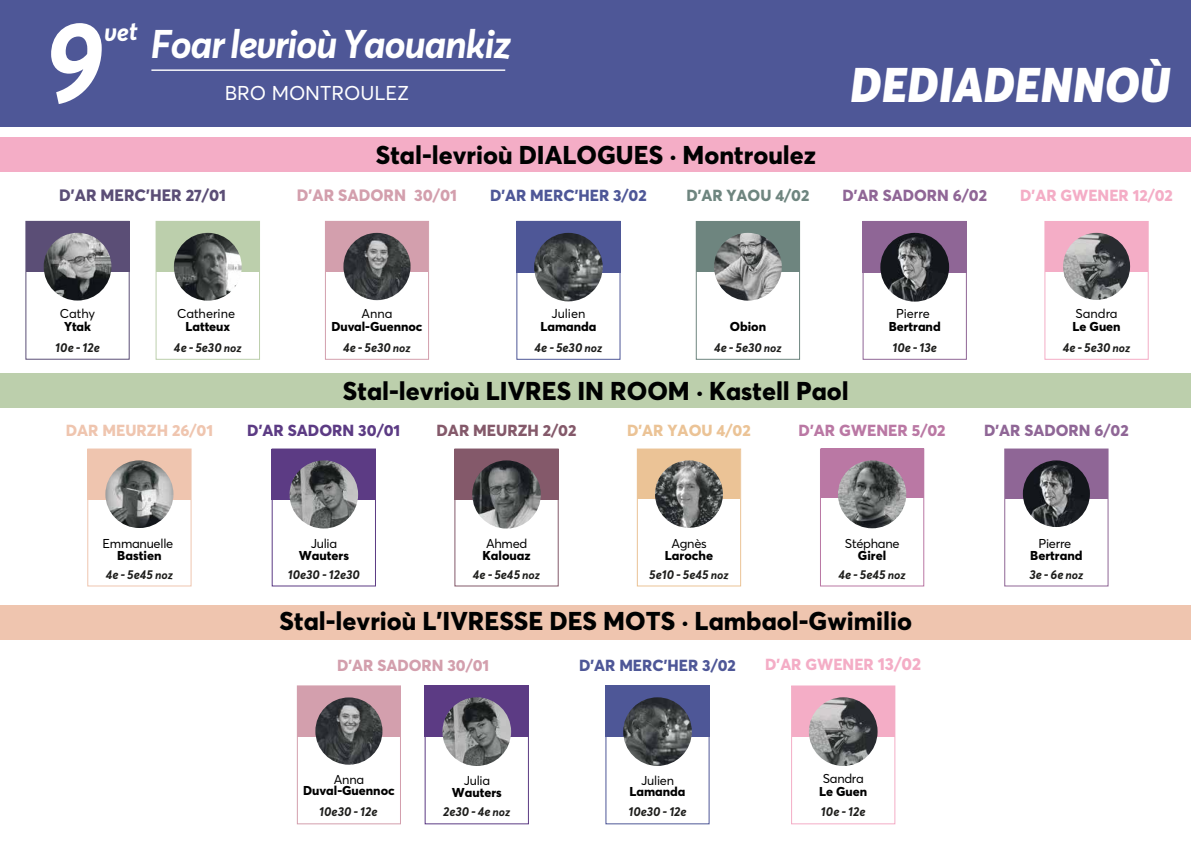
<style>
.page{position:relative;width:1191px;height:842px;background:#fff}
.page>*{position:absolute;margin:0;border:0;box-sizing:border-box;transform-origin:0 0}
.t1{font:italic 900 48px "Averta Std";color:#fff}
.t2{font:italic 700 39.6px "Averta Std";letter-spacing:-.035em;color:#fff}
.t3{font:800 25.5px "Averta Std";color:#000101}
.t4{font:19.8px "Averta Std";color:#fff}
.t5{font:800 16.3px "Averta Std";color:#5b4e76}
.t6{font:800 16.3px "Averta Std";color:#d39fad}
.t7{font:800 15.8px "Averta Std";color:#4e5797}
.t8{font:800 15.8px "Averta Std";color:#f4adc6}
.t9{font:800 15.8px "Averta Std";color:#8f6696}
.t10{font:800 15.8px "Averta Std";color:#5c3b84}
.t11{font:800 15.8px "Averta Std";color:#d39fad}
.t12{font:800 15.8px "Averta Std";color:#efc5af}
.t13{font:800 15.8px "Averta Std";color:#ba78a4}
.t14{font:800 15.8px "Averta Std";color:#84596a}
.t15{font:800 15.8px "Averta Std";color:#6e857f}
.t16{font:800 15.8px "Averta Std";color:#ebc396}
.t17{font:800 12.7px/21.4px "Averta Std";color:#000101;text-align:center}
.t18{font:12.7px "Averta Std";letter-spacing:-.02em;color:#000101}
.t19{font:italic 700 12.7px/21.7px "Averta Std";color:#1d1d1b;text-align:center}
.t20{font:12.7px "Averta Std";color:#000101}
.t21{font:italic 700 12.6px "Averta Std";color:#1d1d1b}
.s1{font-weight:700;font-style:italic;color:#1d1d1b}
.s2{font-weight:700;font-style:italic;font-size:11.5px;color:#1d1d1b}
.s3{font-weight:800;font-style:normal;color:#000101}
.s4{font-size:11.5px}
.s5{font-size:17.1px}
</style>
<div class="page">
<div style="left:0;top:0;width:1191px;height:126px;background:#4e5797"></div>
<div style="left:26px;top:221px;width:103px;height:51px;background:#5b4e76"></div>
<img style="left:44px;top:233px;width:67px;height:68px;border-radius:34px">
<div style="left:25px;top:221px;width:105px;height:139px;border:1px solid #5b4e76"></div>
<div style="left:156px;top:221px;width:103px;height:51px;background:#bccfac"></div>
<img style="left:174px;top:233px;width:68px;height:68px;border-radius:34px">
<div style="left:156px;top:221px;width:104px;height:139px;border:1px solid #bccfac"></div>
<div style="left:326px;top:221px;width:102px;height:51px;background:#d39fad"></div>
<img style="left:343px;top:233px;width:67px;height:67px;border-radius:34px">
<div style="left:325px;top:221px;width:104px;height:139px;border:1px solid #d39fad"></div>
<div style="left:696px;top:221px;width:103px;height:51px;background:#6e857f"></div>
<img style="left:714px;top:233px;width:68px;height:68px;border-radius:34px">
<div style="left:696px;top:221px;width:104px;height:139px;border:1px solid #6e857f"></div>
<div style="left:862px;top:221px;width:105px;height:52px;background:#8f6696"></div>
<img style="left:880px;top:233px;width:69px;height:69px;border-radius:34px">
<div style="left:862px;top:221px;width:105px;height:139px;border:1px solid #8f6696"></div>
<div style="left:1045px;top:221px;width:102px;height:50px;background:#f4adc6"></div>
<img style="left:1063px;top:233px;width:67px;height:67px;border-radius:33px">
<div style="left:1044px;top:221px;width:104px;height:139px;border:1px solid #f4adc6"></div>
<div style="left:0;top:374px;width:1191px;height:34px;background:#bccfac"></div>
<div style="left:0;top:605px;width:1191px;height:35px;background:#efc5af"></div>
<div style="left:88px;top:449px;width:103px;height:50px;background:#efc5af"></div>
<img style="left:105px;top:460px;width:68px;height:68px;border-radius:34px">
<div style="left:87px;top:448px;width:105px;height:138px;border:1px solid #efc5af"></div>
<div style="left:271px;top:449px;width:105px;height:51px;background:#5c3b84"></div>
<img style="left:289px;top:460px;width:69px;height:68px;border-radius:34px">
<div style="left:272px;top:448px;width:104px;height:138px;border:1px solid #5c3b84"></div>
<div style="left:454px;top:449px;width:105px;height:51px;background:#84596a"></div>
<img style="left:472px;top:460px;width:69px;height:69px;border-radius:34px">
<div style="left:454px;top:448px;width:104px;height:138px;border:1px solid #84596a"></div>
<div style="left:637px;top:449px;width:103px;height:50px;background:#ebc396"></div>
<img style="left:655px;top:460px;width:68px;height:68px;border-radius:34px">
<div style="left:637px;top:448px;width:104px;height:138px;border:1px solid #ebc396"></div>
<div style="left:820px;top:448px;width:103px;height:50px;background:#ba78a4"></div>
<img style="left:838px;top:460px;width:68px;height:68px;border-radius:34px">
<div style="left:820px;top:448px;width:104px;height:138px;border:1px solid #ba78a4"></div>
<div style="left:1005px;top:449px;width:102px;height:50px;background:#8f6696"></div>
<img style="left:1022px;top:460px;width:68px;height:67px;border-radius:33px">
<div style="left:1004px;top:448px;width:104px;height:138px;border:1px solid #8f6696"></div>
<div style="left:424px;top:686px;width:105px;height:51px;background:#5c3b84"></div>
<img style="left:442px;top:697px;width:69px;height:69px;border-radius:34px">
<div style="left:424px;top:685px;width:105px;height:139px;border:1px solid #5c3b84"></div>
<div style="left:298px;top:686px;width:102px;height:50px;background:#d39fad"></div>
<img style="left:315px;top:697px;width:67px;height:68px;border-radius:34px">
<div style="left:297px;top:685px;width:104px;height:139px;border:1px solid #d39fad"></div>
<div style="left:605px;top:686px;width:104px;height:51px;background:#4e5797"></div>
<img style="left:623px;top:697px;width:69px;height:69px;border-radius:34px">
<div style="left:605px;top:685px;width:104px;height:139px;border:1px solid #4e5797"></div>
<div style="left:792px;top:686px;width:102px;height:50px;background:#f4adc6"></div>
<img style="left:809px;top:697px;width:68px;height:69px;border-radius:34px">
<div style="left:791px;top:685px;width:104px;height:139px;border:1px solid #f4adc6"></div>
<div style="left:0;top:138px;width:1191px;height:34px;background:#f4adc6"></div>
<hr style="left:151px;top:69px;width:354px;height:2px;background:#fff">
<div style="left:516px;top:221px;width:104px;height:51px;background:#4e5797"></div>
<img style="left:534px;top:233px;width:69px;height:68px;border-radius:34px">
<div style="left:516px;top:221px;width:104px;height:139px;border:1px solid #4e5797"></div>
<h2 class="t2" style="left:150px;top:16px;width:363px">Foar levrioù Yaouankiz</h2>
<h3 class="t4" style="left:225px;top:80px;width:186px">BRO MONTROULEZ</h3>
<h3 class="t3" style="left:376px;top:137px;width:442px">Stal-levrioù DIALOGUES · Montroulez</h3>
<h1 class="t1" style="left:850px;top:50px;width:321px">DEDIADENNOÙ</h1>
<p class="t5" style="left:59px;top:183px;width:168px">D’AR MERC’HER 27/01</p>
<p class="t18" style="left:60px;top:305px;width:37px">Cathy</p>
<p class="t17" style="left:64px;top:315px;width:28px">Ytak</p>
<p class="t19" style="left:55px;top:337px;width:46px">10e -12e</p>
<p class="t20" style="left:177px;top:305px;width:59px">Catherine</p>
<p class="t17" style="left:174px;top:315px;width:69px">Latteux<br><span class="s1">4e - 5e30</span> <span class="s2">noz</span></p>
<p class="t6" style="left:297px;top:183px;width:161px">D’AR SADORN 30/01</p>
<p class="t7" style="left:490px;top:184px;width:158px">D’AR MERC’HER 3/02</p>
<p class="t9" style="left:842px;top:184px;width:146px">D’AR SADORN 6/02</p>
<p class="t15" style="left:686px;top:184px;width:125px">D’AR YAOU 4/02</p>
<p class="t8" style="left:1020px;top:184px;width:154px">D’AR GWENER 12/02</p>
<p class="t18" style="left:361px;top:305px;width:32px">Anna</p>
<p class="t17" style="left:331px;top:315px;width:93px">Duval-Guennoc<br><span class="s1">4e - 5e30</span> <span class="s2">noz</span></p>
<p class="t18" style="left:551px;top:305px;width:36px">Julien</p>
<p class="t17" style="left:534px;top:315px;width:69px">Lamanda<br><span class="s1">4e - 5e30</span> <span class="s2">noz</span></p>
<p class="t19" style="left:714px;top:316px;width:69px"><span class="s3">Obion<br></span>4e - 5e30 <span class="s4">noz</span></p>
<h3 class="t3" style="left:343px;top:372px;width:507px">Stal-levrioù LIVRES IN ROOM · Kastell Paol</h3>
<p class="t18" style="left:896px;top:305px;width:35px">Pierre</p>
<p class="t17" style="left:888px;top:315px;width:53px">Bertrand</p>
<p class="t19" style="left:892px;top:337px;width:46px">10e -13e</p>
<p class="t18" style="left:1075px;top:305px;width:44px">Sandra</p>
<p class="t19" style="left:1062px;top:316px;width:69px;line-height:21.4px"><span class="s3">Le Guen<br></span>4e - 5e30 <span class="s4">noz</span></p>
<p class="t12" style="left:66px;top:419px;width:149px">DAR MEURZH 26/01</p>
<p class="t10" style="left:247px;top:419px;width:154px">D’AR SADORN 30/01</p>
<p class="t14" style="left:436px;top:419px;width:141px">DAR MEURZH 2/02</p>
<p class="t16" style="left:627px;top:419px;width:125px">D’AR YAOU 4/02</p>
<p class="t13" style="left:798px;top:419px;width:149px">D’AR GWENER 5/02</p>
<p class="t9" style="left:984px;top:419px;width:146px">D’AR SADORN 6/02</p>
<p class="t18" style="left:103px;top:534px;width:72px">Emmanuelle</p>
<p class="t17" style="left:117px;top:544px;width:46px">Bastien</p>
<p class="t21" style="left:106px;top:565px;width:69px">4e - 5e45 <span class="s4">noz</span></p>
<p class="t18" style="left:311px;top:534px;width:28px">Julia</p>
<p class="t17" style="left:299px;top:544px;width:52px">Wauters</p>
<p class="t21" style="left:288px;top:565px;width:74px">10e30 -12e30</p>
<p class="t18" style="left:486px;top:534px;width:43px">Ahmed</p>
<p class="t17" style="left:482px;top:544px;width:50px">Kalouaz</p>
<p class="t21" style="left:473px;top:566px;width:69px">4e - 5e45 <span class="s4">noz</span></p>
<p class="t18" style="left:671px;top:534px;width:37px">Agnès</p>
<p class="t17" style="left:665px;top:544px;width:50px">Laroche</p>
<p class="t21" style="left:649px;top:565px;width:81px">5e10 - 5e45 <span class="s4">noz</span></p>
<p class="t18" style="left:845px;top:534px;width:56px">Stéphane</p>
<p class="t17" style="left:858px;top:544px;width:30px">Girel</p>
<p class="t21" style="left:838px;top:565px;width:69px">4e - 5e45 <span class="s4">noz</span></p>
<h3 class="t3" style="left:280px;top:603px;width:634px">Stal-levrioù L’IVRESSE DES MOTS · Lambaol-Gwimilio</h3>
<p class="t11" style="left:337px;top:654px;width:153px">D’AR SADORN 30/01</p>
<p class="t7" style="left:579px;top:654px;width:158px">D’AR MERC’HER 3/02</p>
<p class="t8" style="left:765px;top:653px;width:157px">D’AR GWENER <span class="s5">13/02</span></p>
<p class="t18" style="left:1038px;top:534px;width:34px">Pierre</p>
<p class="t17" style="left:1030px;top:544px;width:54px">Bertrand</p>
<p class="t21" style="left:1029px;top:565px;width:56px">3e - 6e <span class="s4">noz</span></p>
<p class="t18" style="left:334px;top:770px;width:32px">Anna</p>
<p class="t17" style="left:303px;top:779px;width:93px">Duval-Guennoc</p>
<p class="t19" style="left:319px;top:801px;width:60px">10e30 -12e</p>
<p class="t18" style="left:464px;top:772px;width:28px">Julia</p>
<p class="t17" style="left:443px;top:781px;width:69px;line-height:19.8px">Wauters<br><span class="s1">2e30 - 4e</span> <span class="s2">noz</span></p>
<p class="t18" style="left:641px;top:772px;width:34px">Julien</p>
<p class="t17" style="left:629px;top:780px;width:58px">Lamanda</p>
<p class="t19" style="left:628px;top:801px;width:60px">10e30 -12e</p>
<p class="t18" style="left:822px;top:770px;width:43px">Sandra</p>
<p class="t17" style="left:819px;top:780px;width:50px">Le Guen</p>
<p class="t19" style="left:821px;top:801px;width:46px">10e -12e</p>
</div>
